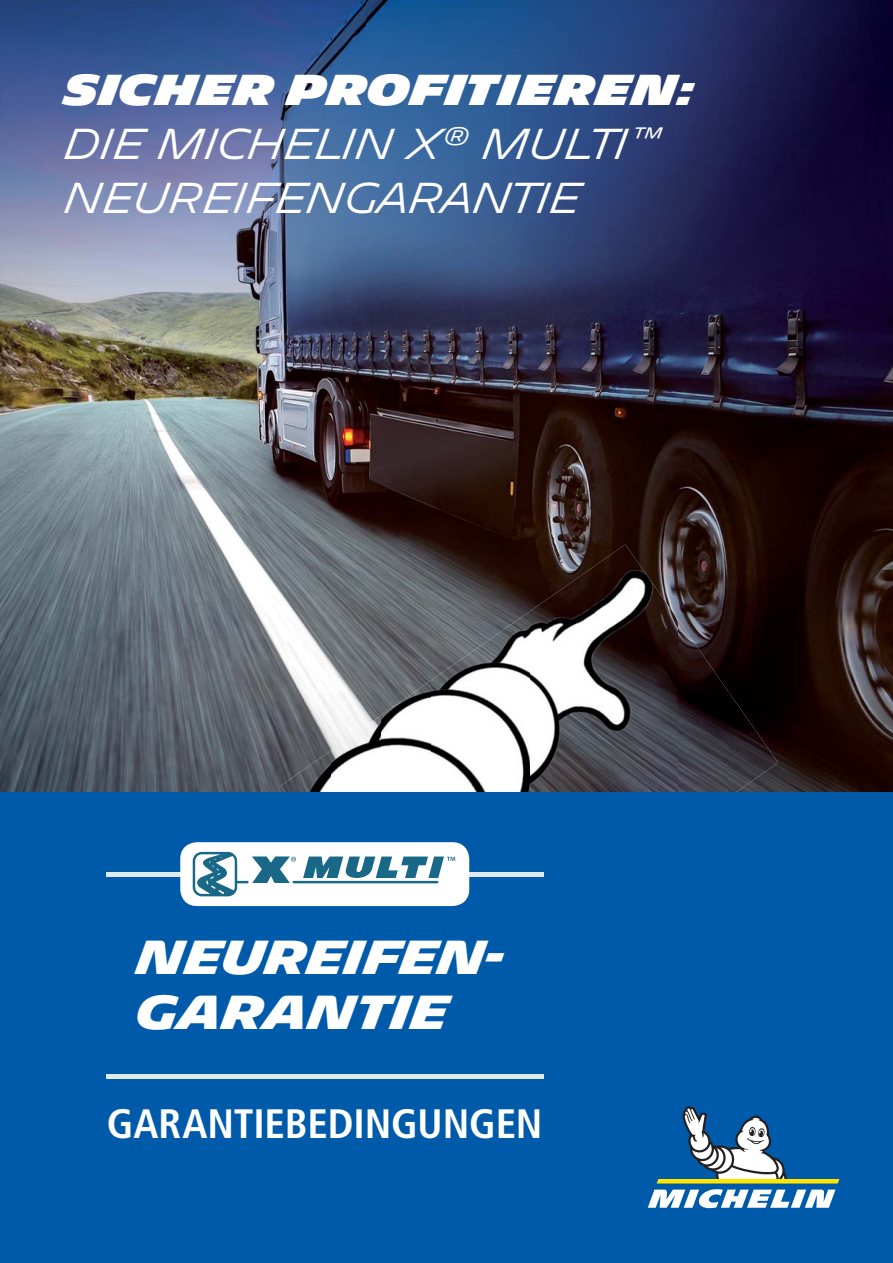
<style>
.page{position:relative;width:893px;height:1263px;background:#fff}
.page>*{position:absolute;margin:0;border:0;box-sizing:border-box;transform-origin:0 0}
.t1{font:700 46.35px/55.5px "Michelin";letter-spacing:-.02em;color:#fff}
.t2{font:300 42px/54px "Michelin";letter-spacing:-.03em;color:#fff}
.t3{font:700 condensed 41.1px "Frutiger";letter-spacing:-.005em;color:#fff}
.s1{font-weight:900}
</style>
<div class="page">
<img style="left:0;top:0;width:893px;height:792px">
<img style="left:529px;top:544px;width:150px;height:248px">
<img style="left:429px;top:596px;width:101px;height:196px">
<img style="left:679px;top:620px;width:50px;height:172px">
<img style="left:379px;top:680px;width:51px;height:112px">
<img style="left:728px;top:691px;width:50px;height:101px">
<img style="left:330px;top:715px;width:50px;height:77px">
<img style="left:280px;top:751px;width:51px;height:41px">
<div style="left:0;top:792px;width:893px;height:471px;background:#005aaa"></div>
<svg style="left:648px;top:1106px;width:191px;height:102px"></svg>
<hr style="left:106px;top:1075px;width:437px;height:4px;background:#e0e9f0">
<hr style="left:106px;top:872px;width:437px;height:4px;background:#e0e9f0">
<div style="left:180px;top:842px;width:289px;height:64px;background:#fff;border-radius:17px"></div>
<hr style="left:292px;top:881px;width:146px;height:2px;background:#196887">
<svg style="left:303px;top:857px;width:152px;height:21px"></svg>
<svg style="left:193px;top:852px;width:103px;height:44px"></svg>
<p class="t2" style="left:65px;top:63px;width:633px"><span class="s1">SICHER PROFITIEREN:<br></span>DIE MICHELIN X<sup>®</sup> Multi<sup>™<br></sup>NEUREIFENGARANTIE</p>
<p class="t1" style="left:137px;top:930px;width:370px">NEUREIFEN-<br>GARANTIE</p>
<p class="t3" style="left:107px;top:1108px;width:437px">GARANTIEBEDINGUNGEN</p>
</div>
